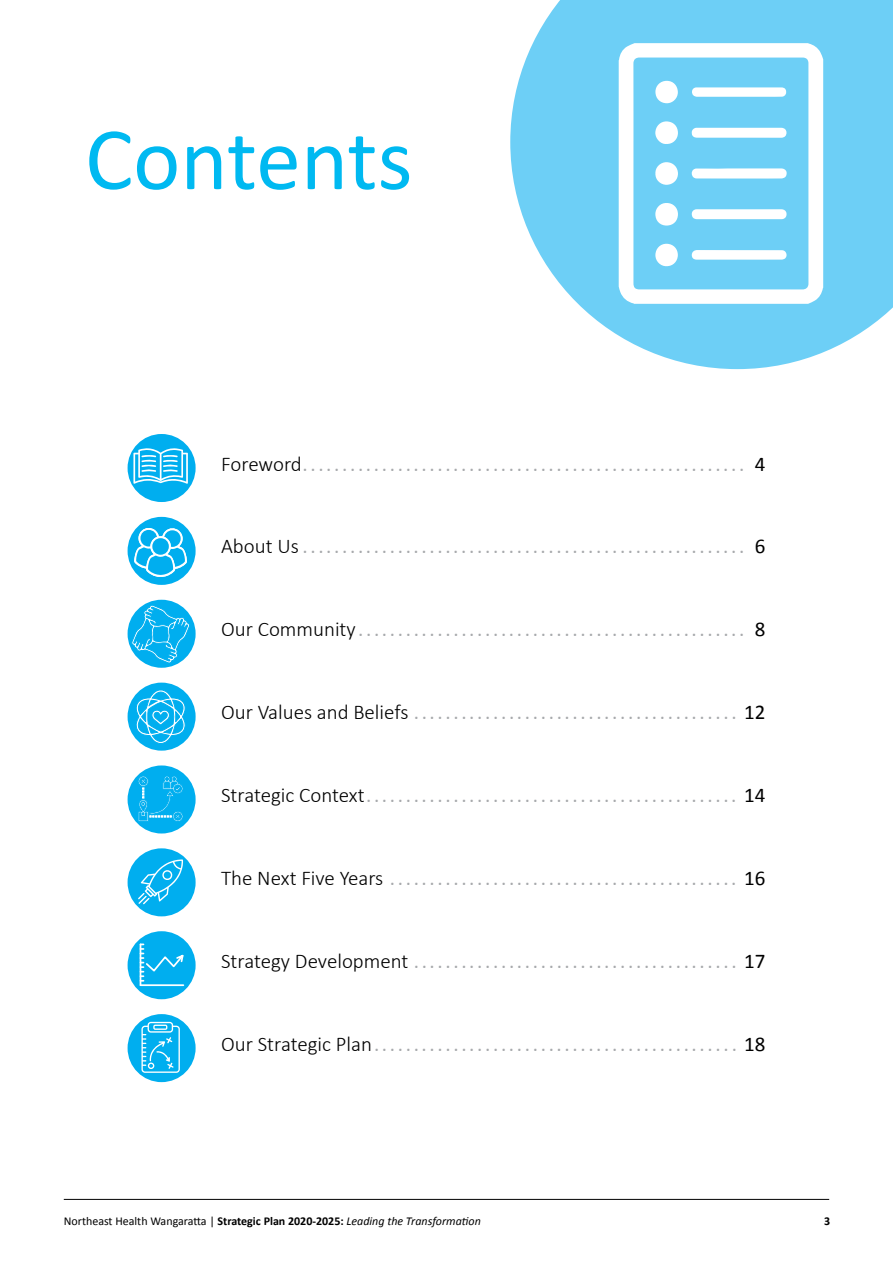
<style>
.page{position:relative;width:893px;height:1263px;background:#fff}
.page>*{position:absolute;margin:0;border:0;box-sizing:border-box;transform-origin:0 0}
.t1{font:90px "Calibri";color:#00b9f1}
.t2{font:21px "Calibri";color:#a7a9ac}
.t3{font:12px "Calibri";color:#000}
.t4{font:700 12px "Calibri";color:#000}
.s1{font-weight:300;color:#000}
.s2{color:#000}
.s3{font-weight:700}
.s4{font-style:italic}
</style>
<div class="page">
<hr style="left:64px;top:1199px;width:765px;height:1px;background:#000">
<svg style="left:510px;top:0;width:383px;height:369px;fill:#6dcff6"></svg>
<svg style="left:619px;top:43px;width:204px;height:261px;fill:#6dcff6"></svg>
<svg style="left:691px;top:128px;width:95px;height:10px"></svg>
<svg style="left:692px;top:209px;width:95px;height:10px"></svg>
<svg style="left:691px;top:168px;width:96px;height:11px"></svg>
<svg style="left:692px;top:250px;width:95px;height:10px"></svg>
<svg style="left:692px;top:87px;width:95px;height:10px"></svg>
<div style="left:655px;top:203px;width:23px;height:23px;background:#fff;border-radius:50%"></div>
<svg style="left:655px;top:121px;width:23px;height:23px"></svg>
<div style="left:655px;top:162px;width:23px;height:23px;background:#fff;border-radius:50%"></div>
<div style="left:655px;top:244px;width:23px;height:22px;background:#fff;border-radius:50%"></div>
<div style="left:655px;top:81px;width:23px;height:22px;background:#fff;border-radius:50%"></div>
<div style="left:128px;top:434px;width:68px;height:68px;background:#00aeef;border-radius:50%"></div>
<svg style="left:133px;top:448px;width:55px;height:36px"></svg>
<div style="left:128px;top:517px;width:68px;height:68px;background:#00aeef;border-radius:50%"></div>
<svg style="left:134px;top:527px;width:53px;height:51px"></svg>
<div style="left:152px;top:538px;width:17px;height:17px;background:#00aeef;border-radius:50%"></div>
<div style="left:128px;top:600px;width:68px;height:68px;background:#00aeef;border-radius:50%"></div>
<svg style="left:131px;top:605px;width:59px;height:58px"></svg>
<div style="left:128px;top:683px;width:68px;height:68px;background:#00aeef;border-radius:50%"></div>
<svg style="left:135px;top:689px;width:51px;height:56px"></svg>
<div style="left:128px;top:765px;width:68px;height:68px;background:#00aeef;border-radius:50%"></div>
<svg style="left:138px;top:776px;width:45px;height:46px"></svg>
<div style="left:128px;top:848px;width:68px;height:68px;background:#00aeef;border-radius:50%"></div>
<svg style="left:138px;top:859px;width:45px;height:45px"></svg>
<div style="left:128px;top:931px;width:68px;height:68px;background:#00aeef;border-radius:50%"></div>
<hr style="left:140px;top:944px;width:1px;height:41px;background:#fff">
<hr style="left:140px;top:984px;width:43px;height:2px;background:#fff">
<svg style="left:140px;top:943px;width:49px;height:39px"></svg>
<div style="left:128px;top:1014px;width:68px;height:68px;background:#00aeef;border-radius:50%"></div>
<svg style="left:141px;top:1022px;width:39px;height:51px"></svg>
<h1 class="t1" style="left:85px;top:102px;width:329px">Contents</h1>
<p class="t2" style="left:221px;top:450px;width:546px"><span class="s1">Foreword</span> . . . . . . . . . . . . . . . . . . . . . . . . . . . . . . . . . . . . . . . . . . . . . . . . . . . . . . . . <span class="s2">4</span></p>
<p class="t2" style="left:221px;top:533px;width:546px"><span class="s1">About Us</span> . . . . . . . . . . . . . . . . . . . . . . . . . . . . . . . . . . . . . . . . . . . . . . . . . . . . . . . . <span class="s2">6</span></p>
<p class="t2" style="left:221px;top:616px;width:546px"><span class="s1">Our Community</span> . . . . . . . . . . . . . . . . . . . . . . . . . . . . . . . . . . . . . . . . . . . . . . . . . <span class="s2">8</span></p>
<p class="t2" style="left:221px;top:699px;width:546px"><span class="s1">Our Values and Beliefs</span> . . . . . . . . . . . . . . . . . . . . . . . . . . . . . . . . . . . . . . . . <span class="s2">12</span></p>
<p class="t2" style="left:221px;top:782px;width:546px"><span class="s1">Strategic Context</span> . . . . . . . . . . . . . . . . . . . . . . . . . . . . . . . . . . . . . . . . . . . . . . <span class="s2">14</span></p>
<p class="t2" style="left:221px;top:865px;width:546px"><span class="s1">The Next Five Years</span> . . . . . . . . . . . . . . . . . . . . . . . . . . . . . . . . . . . . . . . . . . . <span class="s2">16</span></p>
<p class="t2" style="left:221px;top:947px;width:546px"><span class="s1">Strategy Development</span> . . . . . . . . . . . . . . . . . . . . . . . . . . . . . . . . . . . . . . . . <span class="s2">17</span></p>
<p class="t2" style="left:221px;top:1030px;width:546px"><span class="s1">Our Strategic Plan</span> . . . . . . . . . . . . . . . . . . . . . . . . . . . . . . . . . . . . . . . . . . . . . <span class="s2">18</span></p>
<p class="t3" style="left:64px;top:1213px;width:419px">Northeast Health Wangaratta | <span class="s3">Strategic Plan 2020-2025:</span> <span class="s4">Leading the Transformation</span></p>
<p class="t4" style="left:824px;top:1213px;width:8px">3</p>
</div>
